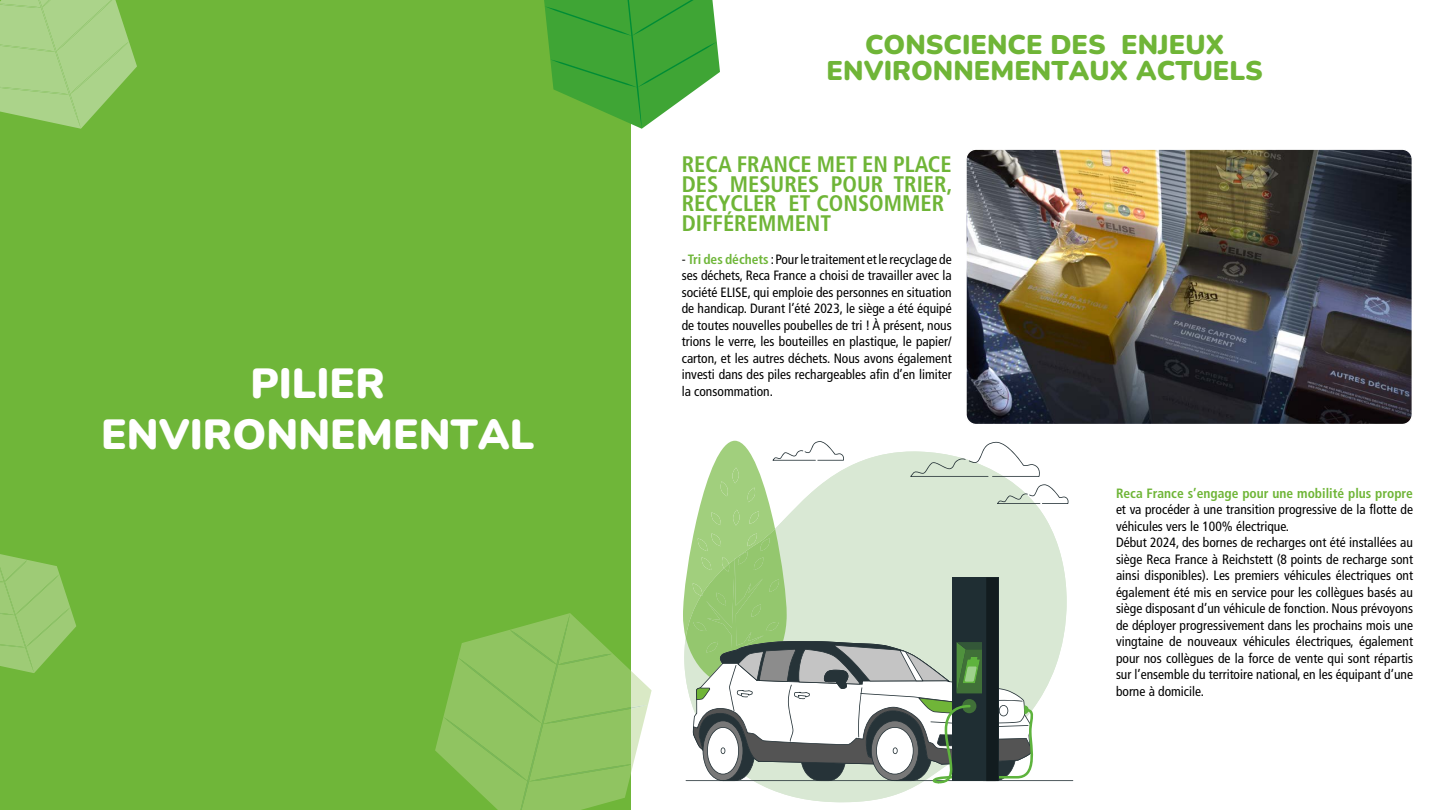
<style>
.page{position:relative;width:1440px;height:810px;background:#fff}
.page>*{position:absolute;margin:0;border:0;box-sizing:border-box;transform-origin:0 0}
.t1{font:200 42px/50.4px "Nunito";color:#fff;text-align:center}
.t2{font:200 27px/25.5px "Nunito";color:#6fb537;text-align:center}
.t3{font:700 condensed 22.5px/19.5px "Frutiger LT Pro";color:#6fb537}
.t4{font:condensed 13.5px/16.5px "Frutiger LT Pro";color:#000;text-align:justify}
.t5{font:700 condensed 13.5px "Frutiger LT Pro";color:#6fb537}
.s1{font-weight:700;color:#6fb639}
</style>
<div class="page">
<div style="left:0;top:0;width:631px;height:810px;background:#6fb639"></div>
<img style="left:967px;top:151px;width:444px;height:272px">
<div style="left:965px;top:149px;width:448px;height:276px;border:1px solid #fff;border-radius:10px"></div>
<svg style="left:0;top:554px;width:76px;height:119px"></svg>
<svg style="left:544px;top:0;width:176px;height:129px"></svg>
<svg style="left:435px;top:613px;width:217px;height:197px"></svg>
<svg style="left:0;top:0;width:137px;height:129px"></svg>
<svg style="left:757px;top:783px;width:186px;height:19px;fill:#d9e8d4"></svg>
<hr style="left:686px;top:780px;width:387px;height:1px;background:#263338">
<svg style="left:683px;top:441px;width:385px;height:342px"></svg>
<h1 class="t1" style="left:101px;top:357px;width:435px">PILIER<br>ENVIRONNEMENTAL</h1>
<h2 class="t2" style="left:827px;top:31px;width:438px">CONSCIENCE DES ENJEUX<br>ENVIRONNEMENTAUX ACTUELS</h2>
<h3 class="t3" style="left:682px;top:155px;width:272px">RECA FRANCE MET EN PLACE<br>DES MESURES POUR TRIER,<br>RECYCLER ET CONSOMMER<br>DIFFÉREMMENT</h3>
<p class="t4" style="left:682px;top:251px;width:272px">- <span class="s1">Tri des déchets</span> : Pour le traitement et le recyclage de ses déchets, Reca France a choisi de travailler avec la société ELISE, qui emploie des personnes en situation de handicap. Durant l’été 2023, le siège a été équipé de toutes nouvelles poubelles de tri ! À présent, nous trions le verre, les bouteilles en plastique, le papier/ carton, et les autres déchets. Nous avons également investi dans des piles rechargeables afin d’en limiter la consommation.</p>
<p class="t5" style="left:1116px;top:485px;width:298px">Reca France s’engage pour une mobilité plus propre</p>
<p class="t4" style="left:1116px;top:502px;width:299px;text-align:left">et va procéder à une transition progressive de la flotte de véhicules vers le 100% électrique.<br>Début 2024, des bornes de recharges ont été installées au siège Reca France à Reichstett (8 points de recharge sont ainsi disponibles). Les premiers véhicules électriques ont également été mis en service pour les collègues basés au siège disposant d’un véhicule de fonction. Nous prévoyons de déployer progressivement dans les prochains mois une vingtaine de nouveaux véhicules électriques, également pour nos collègues de la force de vente qui sont répartis sur l’ensemble du territoire national, en les équipant d’une borne à domicile.</p>
</div>
